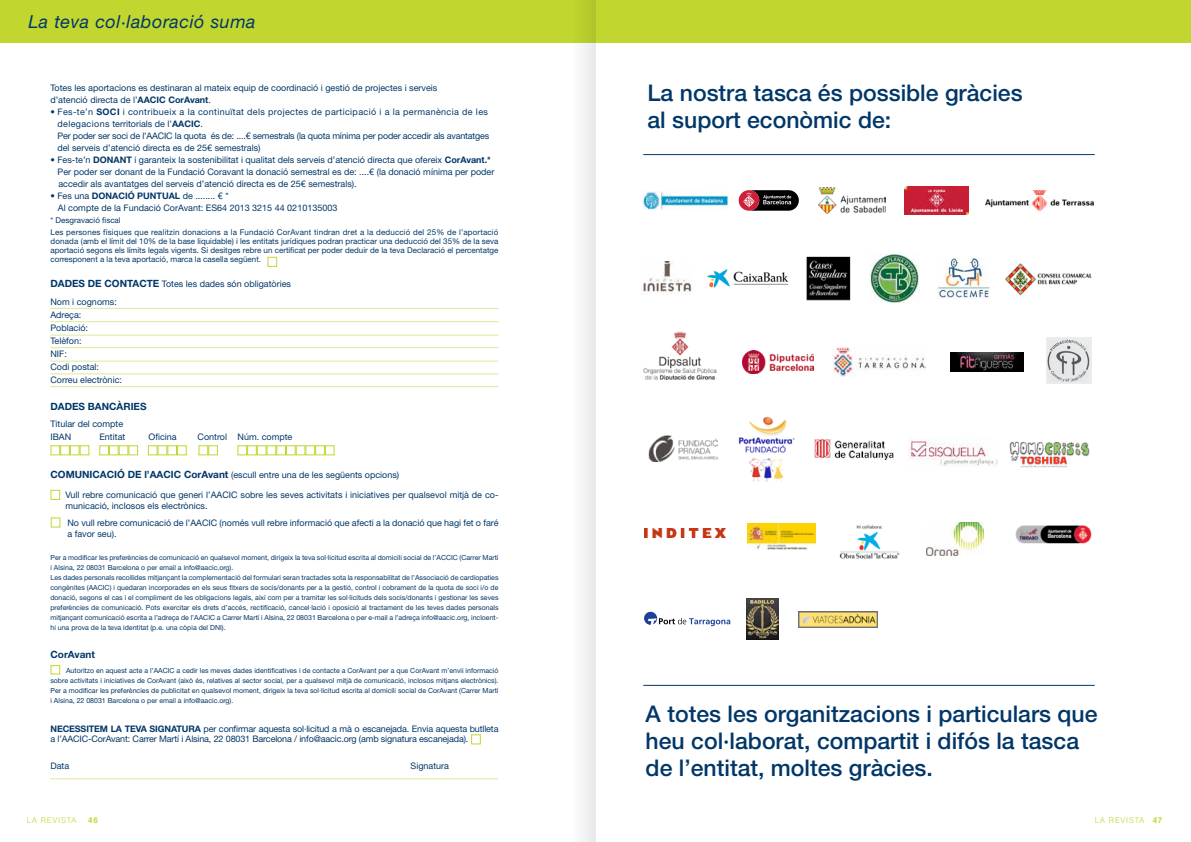
<style>
.page{position:relative;width:1191px;height:842px;background:#fff}
.page>*{position:absolute;margin:0;border:0;box-sizing:border-box;transform-origin:0 0}
.t1{font:500 23px/27px "Helvetica Neue LT Std";color:#003768}
.t2{font:italic 18px "Helvetica Neue LT Std";letter-spacing:.03em;color:#003768}
.t3{font:700 10px "Helvetica Neue LT Std";color:#003768}
.t4{font:9px/12px "Helvetica Neue LT Std";color:#003768}
.t5{font:8px/9px "Helvetica Neue LT Std";letter-spacing:.02em;color:#003768}
.t6{font:300 8px "Helvetica LT Std";letter-spacing:.09em;color:#c1d72f}
.t7{font:700 8px "Helvetica LT Std";color:#c1d72f}
.t8{font:7px/10px "Helvetica Neue LT Std";color:#003768;text-align:justify}
.s1{font-weight:700}
.s2{font-weight:700;font-size:10px}
</style>
<div class="page">
<hr style="left:643px;top:154px;width:451px;height:1px;background:#003768">
<hr style="left:643px;top:685px;width:451px;height:1px;background:#003768">
<div style="left:0;top:0;width:1191px;height:43px;background:#c1d72f"></div>
<hr style="left:50px;top:308px;width:448px;height:1px;background:#dee89a">
<hr style="left:50px;top:374px;width:448px;height:1px;background:#dee89a">
<hr style="left:50px;top:386px;width:448px;height:1px;background:#dee89a">
<hr style="left:50px;top:361px;width:448px;height:1px;background:#dee89a">
<hr style="left:50px;top:347px;width:448px;height:1px;background:#dee89a">
<hr style="left:50px;top:321px;width:448px;height:1px;background:#dee89a">
<hr style="left:50px;top:335px;width:448px;height:1px;background:#dee89a">
<div style="left:51px;top:517px;width:9px;height:10px;border:1px solid #c1d72f"></div>
<div style="left:50px;top:490px;width:10px;height:10px;border:1px solid #c1d72f"></div>
<div style="left:50px;top:665px;width:10px;height:9px;border:1px solid #c1d72f"></div>
<hr style="left:50px;top:778px;width:448px;height:1px;background:#dee89a">
<div style="left:99px;top:445px;width:10px;height:10px;border:1px solid #c1d72f"></div>
<div style="left:50px;top:445px;width:10px;height:10px;border:1px solid #c1d72f"></div>
<div style="left:148px;top:445px;width:10px;height:10px;border:1px solid #c1d72f"></div>
<div style="left:109px;top:445px;width:10px;height:10px;border:1px solid #c1d72f"></div>
<div style="left:60px;top:445px;width:10px;height:10px;border:1px solid #c1d72f"></div>
<div style="left:158px;top:445px;width:9px;height:10px;border:1px solid #c1d72f"></div>
<div style="left:119px;top:445px;width:9px;height:10px;border:1px solid #c1d72f"></div>
<div style="left:70px;top:445px;width:10px;height:10px;border:1px solid #c1d72f"></div>
<div style="left:167px;top:445px;width:10px;height:10px;border:1px solid #c1d72f"></div>
<div style="left:128px;top:445px;width:10px;height:10px;border:1px solid #c1d72f"></div>
<div style="left:80px;top:445px;width:9px;height:10px;border:1px solid #c1d72f"></div>
<div style="left:177px;top:445px;width:10px;height:10px;border:1px solid #c1d72f"></div>
<div style="left:471px;top:734px;width:10px;height:10px;border:1px solid #c1d72f"></div>
<div style="left:267px;top:257px;width:10px;height:10px;border:1px solid #c1d72f"></div>
<div style="left:237px;top:445px;width:10px;height:10px;border:1px solid #c1d72f"></div>
<div style="left:276px;top:445px;width:10px;height:10px;border:1px solid #c1d72f"></div>
<div style="left:198px;top:445px;width:10px;height:10px;border:1px solid #c1d72f"></div>
<div style="left:247px;top:445px;width:10px;height:10px;border:1px solid #c1d72f"></div>
<div style="left:286px;top:445px;width:10px;height:10px;border:1px solid #c1d72f"></div>
<div style="left:208px;top:445px;width:10px;height:10px;border:1px solid #c1d72f"></div>
<div style="left:257px;top:445px;width:9px;height:10px;border:1px solid #c1d72f"></div>
<div style="left:296px;top:445px;width:9px;height:10px;border:1px solid #c1d72f"></div>
<div style="left:315px;top:445px;width:10px;height:10px;border:1px solid #c1d72f"></div>
<div style="left:266px;top:445px;width:10px;height:10px;border:1px solid #c1d72f"></div>
<div style="left:305px;top:445px;width:10px;height:10px;border:1px solid #c1d72f"></div>
<div style="left:325px;top:445px;width:9px;height:10px;border:1px solid #c1d72f"></div>
<img style="left:818px;top:187px;width:68px;height:27px">
<img style="left:643px;top:191px;width:86px;height:18px">
<svg style="left:738px;top:190px;width:61px;height:21px"></svg>
<img style="left:904px;top:187px;width:64px;height:27px">
<img style="left:985px;top:190px;width:108px;height:21px">
<img style="left:643px;top:262px;width:49px;height:33px">
<img style="left:938px;top:257px;width:52px;height:42px">
<img style="left:707px;top:269px;width:82px;height:19px">
<img style="left:806px;top:256px;width:45px;height:45px">
<img style="left:870px;top:254px;width:49px;height:49px">
<img style="left:1005px;top:263px;width:87px;height:33px">
<img style="left:643px;top:332px;width:74px;height:48px">
<img style="left:743px;top:350px;width:71px;height:23px">
<img style="left:950px;top:353px;width:73px;height:19px">
<img style="left:1046px;top:337px;width:45px;height:47px">
<img style="left:832px;top:347px;width:93px;height:30px">
<img style="left:649px;top:435px;width:68px;height:27px">
<img style="left:814px;top:439px;width:79px;height:21px">
<img style="left:738px;top:416px;width:57px;height:66px">
<img style="left:839px;top:525px;width:61px;height:34px">
<img style="left:747px;top:523px;width:68px;height:26px">
<img style="left:909px;top:438px;width:88px;height:28px">
<img style="left:1009px;top:441px;width:81px;height:26px">
<img style="left:644px;top:528px;width:81px;height:10px">
<svg style="left:644px;top:612px;width:86px;height:14px"></svg>
<img style="left:926px;top:523px;width:57px;height:32px">
<img style="left:746px;top:598px;width:32px;height:41px">
<img style="left:1015px;top:525px;width:76px;height:18px">
<img style="left:798px;top:611px;width:80px;height:16px">
<div style="left:582px;top:0;width:14px;height:842px;background:#efeff0"></div>
<h2 class="t2" style="left:28px;top:11px;width:229px">La teva col·laboració suma</h2>
<h2 class="t2" style="left:40px;top:15px;width:167px">Qui som i què fem?</h2>
<p class="t4" style="left:50px;top:82px;width:388px">Totes les aportacions es destinaran al mateix equip de coordinació i gestió de projectes i serveis d’atenció directa de l’<span class="s1">AACIC CorAvant</span>.</p>
<p class="t4" style="left:57px;top:106px;width:433px;text-indent:-7px">• Fes-te’n <span class="s1">SOCI</span> i contribueix a la continuïtat dels projectes de participació i a la permanència de les delegacions territorials de l’<span class="s1">AACIC</span>.<br>Per poder ser soci de l’AACIC la quota és de: ....€ semestrals (la quota mínima per poder accedir als avantatges del serveis d’atenció directa es de 25€ semestrals)</p>
<p class="t4" style="left:58px;top:154px;width:438px;text-indent:-7px">• Fes-te’n <span class="s1">DONANT</span> i garanteix la sostenibilitat i qualitat dels serveis d’atenció directa que ofereix <span class="s1">CorAvant.*<br></span>Per poder ser donant de la Fundació Coravant la donació semestral es de: ....€ (la donació mínima per poder accedir als avantatges del serveis d’atenció directa es de 25€ semestrals).</p>
<p class="t4" style="left:58px;top:190px;width:281px;text-indent:-8px">• Fes una <span class="s1">DONACIÓ PUNTUAL</span> de ........ € *<br>Al compte de la Fundació CorAvant: ES64 2013 3215 44 0210135003</p>
<p class="t5" style="left:50px;top:214px;width:449px;line-height:11.8px">* Desgravació fiscal<br>Les persones físiques que realitzin donacions a la Fundació CorAvant tindran dret a la deducció del 25% de l’aportació</p>
<p class="t5" style="left:50px;top:237px;width:449px;text-align:justify">donada (amb el límit del 10% de la base liquidable) i les entitats jurídiques podran practicar una deducció del 35% de la seva aportació segons els límits legals vigents. Si desitges rebre un certificat per poder deduir de la teva Declaració el percentatge corresponent a la teva aportació, marca la casella següent.</p>
<p class="t4" style="left:50px;top:275px;width:242px;line-height:17.8px"><span class="s2">DADES DE CONTACTE</span> Totes les dades són obligatòries<br>Nom i cognoms:</p>
<p class="t4" style="left:50px;top:308px;width:73px;line-height:13px">Adreça:<br>Població:<br>Telèfon:<br>NIF:<br>Codi postal:<br>Correu electrònic:</p>
<p class="t3" style="left:50px;top:400px;width:98px">DADES BANCÀRIES</p>
<p class="t4" style="left:50px;top:418px;width:74px;line-height:13px">Titular del compte<br>IBAN</p>
<p class="t4" style="left:99px;top:431px;width:27px">Entitat</p>
<p class="t4" style="left:148px;top:431px;width:30px">Oficina</p>
<p class="t4" style="left:197px;top:431px;width:96px">Control Núm. compte</p>
<p class="t4" style="left:50px;top:469px;width:350px"><span class="s2">COMUNICACIÓ DE l’AACIC CorAvant</span> (escull entre una de les següents opcions)</p>
<p class="t4" style="left:65px;top:489px;width:434px;line-height:11px">Vull rebre comunicació que generi l’AACIC sobre les seves activitats i iniciatives per qualsevol mitjà de co&shy;municació, inclosos els electrònics.</p>
<p class="t4" style="left:67px;top:517px;width:432px;line-height:11px">No vull rebre comunicació de l’AACIC (només vull rebre informació que afecti a la donació que hagi fet o faré a favor seu).</p>
<p class="t8" style="left:50px;top:552px;width:449px;text-align:left">Per a modificar les preferències de comunicació en qualsevol moment, dirigeix la teva sol·licitud escrita al domicili social de l’ACCIC (Carrer Martí i Alsina, 22 08031 Barcelona o per email a info@aacic.org).<br>Les dades personals recollides mitjançant la complementació del formulari seran tractades sota la responsabilitat de l’Associació de cardiopaties congènites (AACIC) i quedaran incorporades en els seus fitxers de socis/donants per a la gestió, control i cobrament de la quota de soci i/o de donació, segons el cas i el compliment de les obligacions legals, així com per a tramitar les sol·licituds dels socis/donants i gestionar les seves preferències de comunicació. Pots exercitar els drets d’accés, rectificació, cancel·lació i oposició al tractament de les teves dades personals mitjançant comunicació escrita a l’adreça de l’AACIC a Carrer Martí i Alsina, 22 08031 Barcelona o per e-mail a l’adreça info@aacic.org, incloent&shy;hi una prova de la teva identitat (p.e. una còpia del DNI).</p>
<p class="t3" style="left:50px;top:649px;width:46px">CorAvant</p>
<p class="t8" style="left:50px;top:666px;width:449px;text-indent:16px">Autoritzo en aquest acte a l’AACIC a cedir les meves dades identificatives i de contacte a CorAvant per a que CorAvant m’envii informació sobre activitats i iniciatives de CorAvant (això és, relatives al sector social, per a qualsevol mitjà de comunicació, inclosos mitjans electrònics).<br>Per a modificar les preferències de publicitat en qualsevol moment, dirigeix la teva sol·licitud escrita al domicili social de CorAvant (Carrer Martí i Alsina, 22 08031 Barcelona o per email a info@aacic.org).</p>
<p class="t4" style="left:50px;top:723px;width:449px;line-height:10px"><span class="s1">NECESSITEM LA TEVA SIGNATURA</span> per confirmar aquesta sol·licitud a mà o escanejada. Envia aquesta butlleta a l’AACIC-CorAvant: Carrer Martí i Alsina, 22 08031 Barcelona / info@aacic.org (amb signatura escanejada).</p>
<p class="t4" style="left:50px;top:760px;width:20px">Data</p>
<p class="t4" style="left:410px;top:760px;width:40px">Signatura</p>
<h1 class="t1" style="left:647px;top:79px;width:377px">La nostra tasca és possible gràcies al suport econòmic de:</h1>
<h1 class="t1" style="left:645px;top:700px;width:453px">A totes les organitzacions i particulars que heu col·laborat, compartit i difós la tasca de l’entitat, moltes gràcies.</h1>
<p class="t6" style="left:27px;top:815px;width:51px">LA REVISTA</p>
<p class="t7" style="left:88px;top:815px;width:11px">46</p>
<p class="t6" style="left:1094px;top:815px;width:69px">LA REVISTA <span class="s1">47</span></p>
</div>
